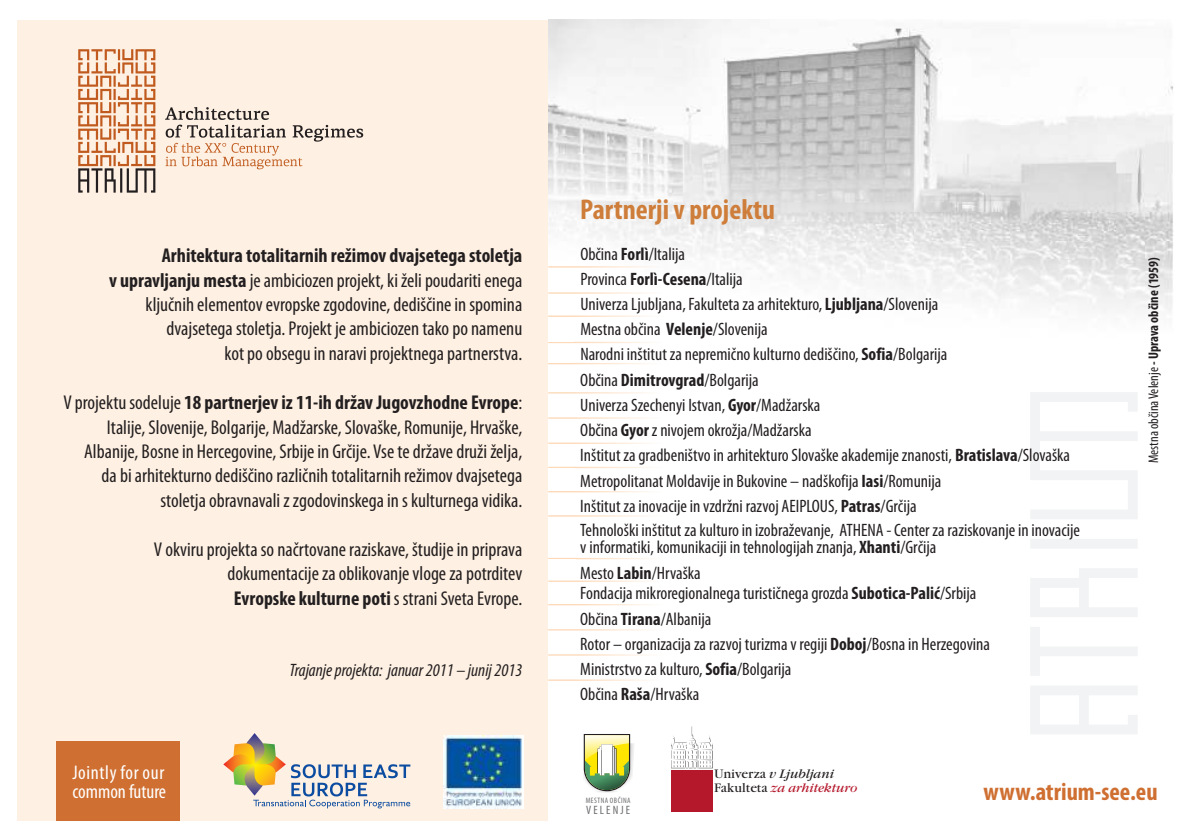
<style>
.page{position:relative;width:1191px;height:840px;background:#fff}
.page>*{position:absolute;margin:0;border:0;box-sizing:border-box;transform-origin:0 0}
.t1{font:700 condensed 28.6px "Myriad Pro";color:#ce7e3a}
.t2{font:700 condensed 25px "Myriad Pro";color:#cf6f31}
.t3{font:condensed 20px/24.6px "Myriad Pro";color:#231f20;text-align:right}
.t4{font:condensed 19.8px/19px "Myriad Pro";letter-spacing:.015em;color:#fff}
.t5{font:condensed 18px/25.2px "Myriad Pro";color:#231f20}
.t6{font:italic condensed 18px "Myriad Pro";color:#231f20}
.t7{font:condensed 14px "Myriad Pro";color:#231f20}
.t8{font:12.6px/13.2px "Garamond Itc T";color:#231f20}
.t9{font:condensed 12.2px "Myriad Pro";letter-spacing:.18em;color:#6c6d70}
.t10{font:condensed 7.8px "Myriad Pro";letter-spacing:.06em;color:#6c6d70}
.s1{font-weight:700}
.s2{font-style:italic}
.s3{font-style:italic;color:#b5172b}
</style>
<div class="page">
<div style="left:18px;top:20px;width:530px;height:800px;background:#fef0e2"></div>
<svg style="left:165px;top:107px;width:198px;height:62px"></svg>
<svg style="left:78px;top:49px;width:77px;height:143px"></svg>
<svg style="left:1030px;top:392px;width:107px;height:342px"></svg>
<svg style="left:223px;top:733px;width:187px;height:75px"></svg>
<img style="left:443px;top:735px;width:81px;height:73px">
<div style="left:56px;top:740px;width:124px;height:80px;background:#cf6f31"></div>
<div style="left:671px;top:769px;width:42px;height:41px;background:#b5172b"></div>
<svg style="left:671px;top:726px;width:42px;height:41px"></svg>
<img style="left:548px;top:19px;width:625px;height:346px">
<hr style="left:548px;top:266px;width:119px;height:1px;background:#fdd9b8">
<hr style="left:548px;top:292px;width:119px;height:1px;background:#fdd9b8">
<hr style="left:548px;top:315px;width:119px;height:2px;background:#fdd9b8">
<hr style="left:548px;top:341px;width:119px;height:2px;background:#fdd9b8">
<hr style="left:548px;top:363px;width:119px;height:1px;background:#fdd9b8">
<hr style="left:548px;top:392px;width:119px;height:1px;background:#fdd9b8">
<hr style="left:548px;top:417px;width:119px;height:1px;background:#fdd9b8">
<hr style="left:548px;top:442px;width:119px;height:1px;background:#fdd9b8">
<hr style="left:548px;top:466px;width:119px;height:2px;background:#fdd9b8">
<hr style="left:548px;top:490px;width:119px;height:2px;background:#fdd9b8">
<hr style="left:548px;top:515px;width:119px;height:1px;background:#fdd9b8">
<hr style="left:548px;top:557px;width:119px;height:2px;background:#fdd9b8">
<hr style="left:548px;top:580px;width:119px;height:1px;background:#fdd9b8">
<hr style="left:548px;top:603px;width:119px;height:2px;background:#fdd9b8">
<hr style="left:548px;top:628px;width:119px;height:2px;background:#fdd9b8">
<hr style="left:548px;top:654px;width:119px;height:1px;background:#fdd9b8">
<hr style="left:548px;top:679px;width:119px;height:1px;background:#fdd9b8">
<svg style="left:583px;top:734px;width:51px;height:58px"></svg>
<p class="t3" style="left:109px;top:244px;width:415px"><span class="s1">Arhitektura totalitarnih režimov dvajsetega stoletja<br>v upravljanju mesta</span> je ambiciozen projekt, ki želi poudariti enega ključnih elementov evropske zgodovine, dediščine in spomina dvajsetega stoletja. Projekt je ambiciozen tako po namenu<br>kot po obsegu in naravi projektnega partnerstva.</p>
<p class="t3" style="left:63px;top:391px;width:460px">V projektu sodeluje <span class="s1">18 partnerjev iz 11-ih držav Jugovzhodne Evrope</span>:<br>Italije, Slovenije, Bolgarije, Madžarske, Slovaške, Romunije, Hrvaške, Albanije, Bosne in Hercegovine, Srbije in Grčije. Vse te države druži želja,<br>da bi arhitekturno dediščino različnih totalitarnih režimov dvajsetega stoletja obravnavali z zgodovinskega in s kulturnega vidika.</p>
<p class="t3" style="left:154px;top:538px;width:370px">V okviru projekta so načrtovane raziskave, študije in priprava dokumentacije za oblikovanje vloge za potrditev<br><span class="s1">Evropske kulturne poti</span> s strani Sveta Evrope.</p>
<p class="t4" style="left:72px;top:763px;width:95px">Jointly for our common future</p>
<p class="t6" style="left:289px;top:662px;width:234px">Trajanje projekta: januar 2011 – junij 2013</p>
<h1 class="t1" style="left:580px;top:197px;width:196px">Partnerji v projektu</h1>
<p class="t5" style="left:580px;top:242px;width:501px">Občina <span class="s1">Forlì</span>/Italija<br>Provinca <span class="s1">Forlì-Cesena</span>/Italija<br>Univerza Ljubljana, Fakulteta za arhitekturo, <span class="s1">Ljubljana</span>/Slovenija<br>Mestna občina <span class="s1">Velenje</span>/Slovenija<br>Narodni inštitut za nepremično kulturno dediščino, <span class="s1">Sofia</span>/Bolgarija<br>Občina <span class="s1">Dimitrovgrad</span>/Bolgarija<br>Univerza Szechenyi Istvan, <span class="s1">Gyor</span>/Madžarska<br>Občina <span class="s1">Gyor</span> z nivojem okrožja/Madžarska<br>Inštitut za gradbeništvo in arhitekturo Slovaške akademije znanosti, <span class="s1">Bratislava</span>/Slovaška Metropolitanat Moldavije in Bukovine – nadškofija <span class="s1">Iasi</span>/Romunija<br>Inštitut za inovacije in vzdržni razvoj AEIPLOUS, <span class="s1">Patras</span>/Grčija<br>Tehnološki inštitut za kulturo in izobraževanje, ATHENA - Center za raziskovanje in inovacije</p>
<p class="t5" style="left:580px;top:536px;width:358px">v informatiki, komunikaciji in tehnologijah znanja, <span class="s1">Xhanti</span>/Grčija<br>Mesto <span class="s1">Labin</span>/Hrvaška</p>
<p class="t5" style="left:580px;top:582px;width:411px">Fondacija mikroregionalnega turističnega grozda <span class="s1">Subotica-Palić</span>/Srbija Občina <span class="s1">Tirana</span>/Albanija<br>Rotor – organizacija za razvoj turizma v regiji <span class="s1">Doboj</span>/Bosna in Herzegovina Ministrstvo za kulturo, <span class="s1">Sofia</span>/Bolgarija<br>Občina <span class="s1">Raša</span>/Hrvaška</p>
<p class="t7" style="left:1147px;top:463px;width:208px;rotate:-90deg">Mestna občina Velenje <span class="s1">- Uprava občine (1959)</span></p>
<p class="t10" style="left:586px;top:796px;width:46px">MESTNA OBČINA</p>
<p class="t9" style="left:586px;top:804px;width:45px">VELENJE</p>
<p class="t8" style="left:714px;top:768px;width:145px">Univerza <span class="s2">v Ljubljani<br></span>Fakulteta <span class="s3">za arhitekturo</span></p>
<h2 class="t2" style="left:983px;top:781px;width:176px">www.atrium-see.eu</h2>
</div>
